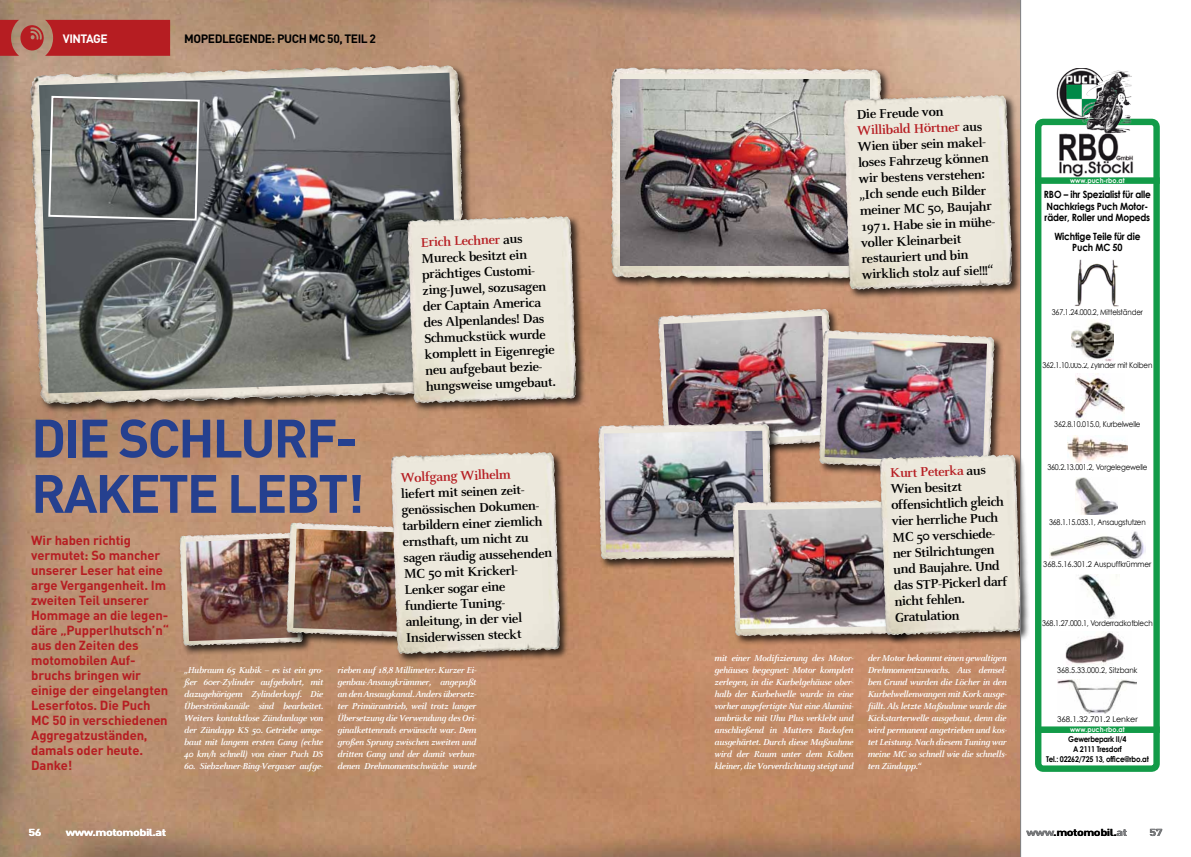
<style>
.page{position:relative;width:1191px;height:857px;background:#fff}
.page>*{position:absolute;margin:0;border:0;box-sizing:border-box;transform-origin:0 0}
.t1{font:700 53px/55.3px "DIN";letter-spacing:-.04em;color:#25408f}
.t2{font:700 14px/16px "Celeste";color:#000}
.t3{font:700 14px "Celeste";color:#b61d22}
.t4{font:700 13px/15px "DIN";letter-spacing:-.01em;color:#b61d22}
.t5{font:700 12px "DIN";letter-spacing:-.04em;color:#000}
.t6{font:700 12px "DIN";letter-spacing:-.04em;color:#fff}
.t7{font:700 10px/11px "Century Gothic";letter-spacing:-.02em;color:#000;scale:.9 1}
.t8{font:700 10px "DIN";letter-spacing:-.04em;color:#000;scale:1.26 1}
.t9{font:700 10px "DIN";letter-spacing:-.04em;color:#fff;scale:1.26 1}
.t10{font:italic 700 9.5px/12px "Celeste";letter-spacing:-.03em;color:#fff;text-align:justify}
.t11{font:8px "Century Gothic";letter-spacing:-.025em;color:#000;scale:.89 1}
.t12{font:700 8px/10px "Century Gothic";letter-spacing:-.03em;color:#000;text-align:center;scale:.89 1}
.t13{font:8px "Century Gothic";letter-spacing:-.025em;color:#000;scale:.93 1}
.t14{font:8px "Century Gothic";color:#000;scale:.9 1}
.t15{font:8px "Century Gothic";color:#000}
.t16{font:700 7px "Century Gothic";color:#fff;scale:.92 1}
.s1{color:#b61d22}
.s2{color:#808285}
</style>
<div class="page">
<img style="left:0;top:0;width:1020px;height:856px">
<div style="left:178px;top:530px;width:135px;height:125px;background:#000;opacity:.75"></div>
<img style="left:259px;top:532px;width:26px;height:2px">
<img style="left:185px;top:537px;width:100px;height:103px">
<svg style="left:0;top:20px;width:170px;height:36px;background:#b52f2f"></svg>
<div style="left:29px;top:63px;width:448px;height:351px;background:#000;opacity:.75"></div>
<img style="left:314px;top:65px;width:119px;height:5px">
<img style="left:39px;top:73px;width:420px;height:320px">
<svg style="left:47px;top:95px;width:154px;height:126px;background:#6c6d6d"></svg>
<div style="left:406px;top:214px;width:180px;height:199px;background:#000;opacity:.75"></div>
<img style="left:516px;top:216px;width:45px;height:3px">
<div style="left:1035px;top:119px;width:124px;height:652px;border:6px solid #129b48;border-radius:5px"></div>
<img style="left:1058px;top:679px;width:78px;height:34px">
<img style="left:1038px;top:68px;width:111px;height:65px">
<img style="left:1059px;top:133px;width:74px;height:44px">
<div style="left:1035px;top:726px;width:124px;height:6px;background:#129b48"></div>
<div style="left:1035px;top:177px;width:124px;height:7px;background:#129b48"></div>
<img style="left:1065px;top:632px;width:59px;height:33px">
<img style="left:1074px;top:259px;width:44px;height:48px">
<img style="left:1067px;top:435px;width:60px;height:27px">
<img style="left:1078px;top:574px;width:39px;height:44px">
<img style="left:1071px;top:319px;width:43px;height:43px">
<img style="left:1075px;top:374px;width:49px;height:45px">
<img style="left:1075px;top:477px;width:42px;height:37px">
<img style="left:1049px;top:531px;width:96px;height:26px">
<div style="left:656px;top:307px;width:189px;height:152px;background:#000;opacity:.75"></div>
<img style="left:771px;top:309px;width:47px;height:2px">
<img style="left:663px;top:316px;width:165px;height:126px">
<div style="left:597px;top:421px;width:184px;height:148px;background:#000;opacity:.75"></div>
<img style="left:711px;top:423px;width:48px;height:2px">
<img style="left:604px;top:430px;width:160px;height:122px">
<div style="left:731px;top:498px;width:184px;height:148px;background:#000;opacity:.75"></div>
<img style="left:846px;top:500px;width:32px;height:1px">
<img style="left:738px;top:507px;width:140px;height:121px">
<div style="left:817px;top:328px;width:187px;height:152px;background:#000;opacity:.75"></div>
<img style="left:821px;top:330px;width:7px;height:53px">
<img style="left:824px;top:338px;width:163px;height:124px">
<div style="left:609px;top:66px;width:282px;height:223px;background:#000;opacity:.75"></div>
<img style="left:610px;top:68px;width:21px;height:71px">
<img style="left:621px;top:79px;width:248px;height:187px">
<div style="left:841px;top:94px;width:181px;height:205px;background:#000;opacity:.75"></div>
<img style="left:951px;top:95px;width:45px;height:3px">
<div style="left:285px;top:520px;width:135px;height:126px;background:#000;opacity:.75"></div>
<img style="left:288px;top:522px;width:11px;height:37px">
<img style="left:293px;top:528px;width:96px;height:103px">
<div style="left:878px;top:452px;width:153px;height:192px;background:#000;opacity:.75"></div>
<img style="left:970px;top:454px;width:37px;height:3px">
<hr style="left:1020px;top:0;width:1px;height:856px;background:#808285">
<div style="left:389px;top:450px;width:181px;height:214px;background:#000;opacity:.75"></div>
<img style="left:499px;top:452px;width:45px;height:2px">
<p class="t6" style="left:63px;top:31px;width:46px">VINTAGE</p>
<p class="t5" style="left:184px;top:31px;width:193px">MOPEDLEGENDE: PUCH MC 50, TEIL 2</p>
<h2 class="t2" style="left:420px;top:234px;width:132px;rotate:-2deg"><span class="s1">Erich Lechner</span> aus<br>Mureck besitzt ein prächtiges Customi&shy;zing-Juwel, sozusagen der Captain America des Alpenlandes! Das<br>Schmuckstück wurde komplett in Eigenregie neu aufgebaut bezie&shy;hungsweise umgebaut.</h2>
<p class="t2" style="left:856px;top:107px;width:140px;rotate:-2deg">Die Freude von<br><span class="s1">Willibald Hörtner</span> aus<br>Wien über sein makel&shy;loses Fahrzeug können wir bestens verstehen: „Ich sende euch Bilder meiner MC 50, Baujahr<br>1971. Habe sie in mühe&shy;voller Kleinarbeit restauriert und bin wirklich stolz auf sie!!!“</p>
<h1 class="t1" style="left:31px;top:408px;width:335px">DIE SCHLURF-<br>RAKETE LEBT!</h1>
<h2 class="t2" style="left:889px;top:465px;width:115px;rotate:-2deg"><span class="s1">Kurt Peterka</span> aus<br>Wien besitzt offensichtlich gleich vier herrliche Puch<br>MC 50 verschiede&shy;ner Stilrichtungen und Baujahre. Und das STP-Pickerl darf nicht fehlen.<br>Gratulation</h2>
<h2 class="t3" style="left:400px;top:470px;width:112px;rotate:-2deg">Wolfgang Wilhelm</h2>
<h2 class="t2" style="left:401px;top:486px;width:151px;rotate:-2deg">liefert mit seinen zeit&shy;genössischen Dokumen&shy;tarbildern einer ziemlich ernsthaft, um nicht zu sagen räudig aussehenden<br>MC 50 mit Krickerl-<br>Lenker sogar eine fundierte Tuning&shy;anleitung, in der viel<br>Insiderwissen steckt</h2>
<p class="t4" style="left:31px;top:531px;width:139px">Wir haben richtig vermutet: So mancher unserer Leser hat eine arge Vergangenheit. Im zweiten Teil unserer<br>Hommage an die legen&shy;däre „Pupperlhutsch’n“ aus den Zeiten des motomobilen Auf&shy;bruchs bringen wir einige der eingelangten<br>Leserfotos. Die Puch<br>MC 50 in verschiedenen<br>Aggregatzuständen, damals oder heute.<br>Danke!</p>
<p class="t10" style="left:337px;top:663px;width:141px">rieben auf 18,8 Millimeter. Kurzer Ei&shy;genbau-Ansaugkrümmer, angepaßt an den Ansaugkanal. Anders übersetz&shy;ter Primärantrieb, weil trotz langer Übersetzung die Verwendung des Ori&shy;ginalkettenrads erwünscht war. Dem großen Sprung zwischen zweiten und dritten Gang und der damit verbun&shy;denen Drehmomentschwäche wurde</p>
<p class="t10" style="left:714px;top:651px;width:141px">mit einer Modifizierung des Motor&shy;gehäuses begegnet: Motor komplett zerlegen, in die Kurbelgehäuse ober&shy;halb der Kurbelwelle wurde in eine vorher angefertigte Nut eine Alumini&shy;umbrücke mit Uhu Plus verklebt und anschließend in Mutters Backofen ausgehärtet. Durch diese Maßnahme wird der Raum unter dem Kolben kleiner, die Vorverdichtung steigt und</p>
<p class="t10" style="left:867px;top:651px;width:141px">der Motor bekommt einen gewaltigen Drehmomentzuwachs. Aus demsel&shy;ben Grund wurden die Löcher in den Kurbelwellenwangen mit Kork ausge&shy;füllt. Als letzte Maßnahme wurde die Kickstarterwelle ausgebaut, denn die wird permanent angetrieben und kos&shy;tet Leistung. Nach diesem Tuning war meine MC so schnell wie die schnells&shy;ten Zündapp.“</p>
<p class="t10" style="left:184px;top:663px;width:141px">„Hubraum 65 Kubik – es ist ein gro&shy;ßer 60er-Zylinder aufgebohrt, mit dazugehörigem Zylinderkopf. Die Überströmkanäle sind bearbeitet.<br>Weiters kontaktlose Zündanlage von der Zündapp KS 50. Getriebe umge&shy;baut mit langem ersten Gang (echte 40 km/h schnell) von einer Puch DS</p>
<p class="t10" style="left:184px;top:759px;width:140px">60. Siebzehner-Bing-Vergaser aufge-</p>
<p class="t16" style="left:1070px;top:176px;width:61px">www.puch-rbo.at</p>
<p class="t7" style="left:1044px;top:189px;width:120px">RBO – ihr Spezialist für alle<br>Nachkriegs Puch Motor&shy;räder, Roller und Mopeds</p>
<p class="t7" style="left:1054px;top:230px;width:97px;text-align:center">Wichtige Teile für die<br>Puch MC 50</p>
<p class="t11" style="left:1051px;top:307px;width:104px">367.1.24.000.2, Mittelständer</p>
<p class="t11" style="left:1042px;top:360px;width:125px">362.1.10.005.2, Zylinder mit Kolben</p>
<p class="t11" style="left:1054px;top:419px;width:98px">362.8.10.015.0, Kurbelwelle</p>
<p class="t11" style="left:1047px;top:461px;width:114px">360.2.13.001.2, Vorgelegewelle</p>
<p class="t11" style="left:1049px;top:517px;width:110px">368.1.15.033.1, Ansaugstutzen</p>
<p class="t13" style="left:1043px;top:558px;width:118px">368.5.16.301.2 Auspuffkrümmer</p>
<p class="t11" style="left:1042px;top:617px;width:126px">368.1.27.000.1, Vorderradkotblech</p>
<p class="t14" style="left:1057px;top:664px;width:91px">368.5.33.000.2, Sitzbank</p>
<p class="t15" style="left:1057px;top:713px;width:82px">368.1.32.701.2 Lenker</p>
<p class="t16" style="left:1070px;top:724px;width:61px">www.puch-rbo.at</p>
<p class="t12" style="left:1046px;top:734px;width:117px">Gewerbepark II/4<br>A 2111 Tresdorf<br>Tel.: 02262/725 13, office@rbo.at</p>
<p class="t9" style="left:28px;top:824px;width:12px">56</p>
<p class="t9" style="left:66px;top:824px;width:81px">www.motomobil.at</p>
<p class="t8" style="left:1026px;top:824px;width:81px"><span class="s2">www</span>.motomobil.<span class="s2">at</span></p>
<p class="t8" style="left:1149px;top:824px;width:12px">57</p>
</div>
